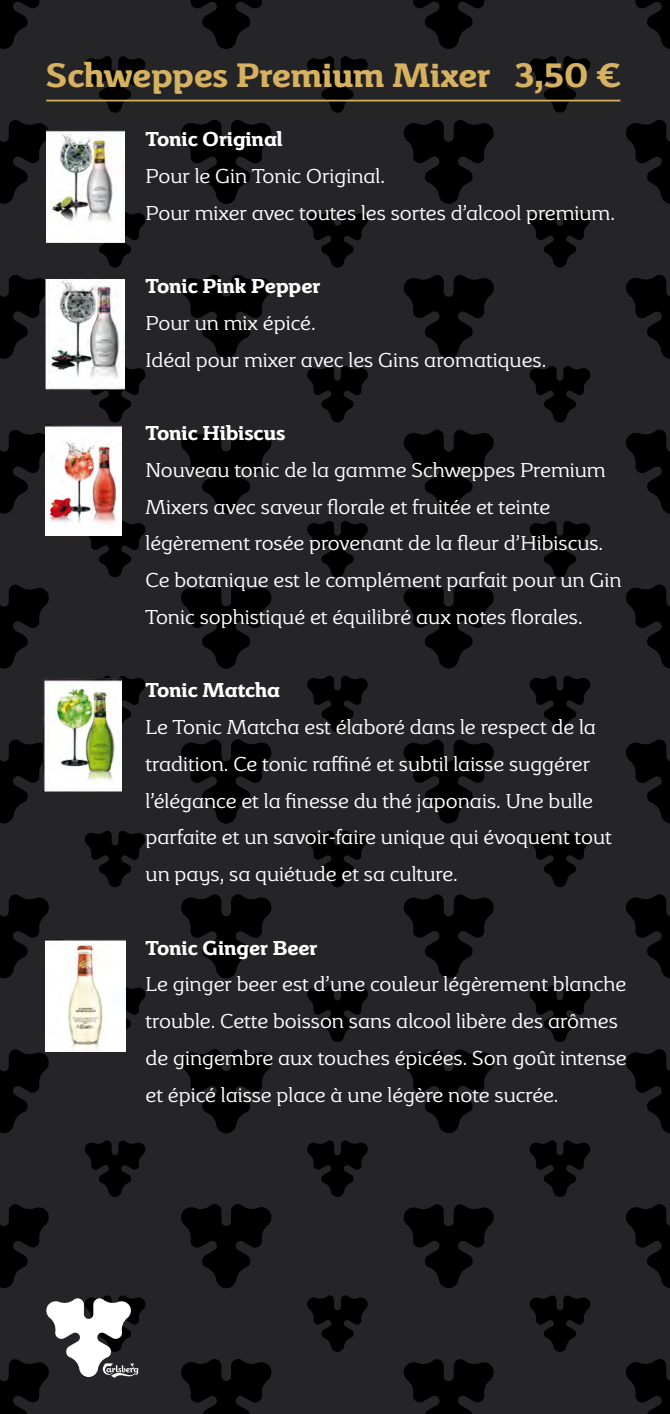
<style>
.page{position:relative;width:670px;height:1414px;background:#252426}
.page>*{position:absolute;margin:0;border:0;box-sizing:border-box;transform-origin:0 0}
.t1{font:700 32.38px "Carlsberg";color:#d6b161}
.t2{font:19.25px/36.8px "Carlsberg";color:#fff}
.t3{font:700 19.25px "Carlsberg";color:#fff}
</style>
<div class="page">
<svg style="left:626px;top:1359px;width:44px;height:55px"></svg>
<svg style="left:529px;top:1295px;width:62px;height:57px"></svg>
<svg style="left:307px;top:1295px;width:61px;height:57px"></svg>
<svg style="left:403px;top:1359px;width:91px;height:55px"></svg>
<svg style="left:626px;top:1204px;width:44px;height:84px"></svg>
<svg style="left:626px;top:1049px;width:44px;height:84px"></svg>
<svg style="left:529px;top:985px;width:62px;height:57px"></svg>
<svg style="left:529px;top:1140px;width:62px;height:57px"></svg>
<svg style="left:307px;top:985px;width:61px;height:57px"></svg>
<svg style="left:307px;top:1140px;width:61px;height:57px"></svg>
<svg style="left:403px;top:1204px;width:91px;height:84px"></svg>
<svg style="left:403px;top:1049px;width:91px;height:84px"></svg>
<svg style="left:626px;top:894px;width:44px;height:84px"></svg>
<svg style="left:626px;top:739px;width:44px;height:84px"></svg>
<svg style="left:529px;top:676px;width:62px;height:56px"></svg>
<svg style="left:529px;top:831px;width:62px;height:56px"></svg>
<svg style="left:307px;top:676px;width:61px;height:56px"></svg>
<svg style="left:307px;top:831px;width:61px;height:56px"></svg>
<svg style="left:403px;top:894px;width:91px;height:84px"></svg>
<svg style="left:403px;top:739px;width:91px;height:84px"></svg>
<svg style="left:626px;top:585px;width:44px;height:83px"></svg>
<svg style="left:626px;top:430px;width:44px;height:84px"></svg>
<svg style="left:529px;top:366px;width:62px;height:56px"></svg>
<svg style="left:529px;top:521px;width:62px;height:56px"></svg>
<svg style="left:307px;top:366px;width:61px;height:56px"></svg>
<svg style="left:307px;top:521px;width:61px;height:56px"></svg>
<svg style="left:403px;top:585px;width:91px;height:83px"></svg>
<svg style="left:403px;top:430px;width:91px;height:84px"></svg>
<svg style="left:626px;top:275px;width:44px;height:84px"></svg>
<svg style="left:626px;top:120px;width:44px;height:84px"></svg>
<svg style="left:529px;top:56px;width:62px;height:57px"></svg>
<svg style="left:529px;top:211px;width:61px;height:57px"></svg>
<svg style="left:306px;top:56px;width:62px;height:57px"></svg>
<svg style="left:307px;top:211px;width:61px;height:57px"></svg>
<svg style="left:403px;top:275px;width:91px;height:84px"></svg>
<svg style="left:403px;top:120px;width:91px;height:84px"></svg>
<svg style="left:635px;top:0;width:35px;height:49px"></svg>
<svg style="left:413px;top:0;width:72px;height:49px"></svg>
<svg style="left:181px;top:1359px;width:91px;height:55px"></svg>
<svg style="left:181px;top:1204px;width:91px;height:84px"></svg>
<svg style="left:181px;top:1049px;width:91px;height:84px"></svg>
<svg style="left:125px;top:985px;width:21px;height:57px"></svg>
<svg style="left:84px;top:1140px;width:62px;height:57px"></svg>
<svg style="left:0;top:1204px;width:49px;height:84px"></svg>
<svg style="left:0;top:1049px;width:50px;height:84px"></svg>
<svg style="left:181px;top:894px;width:91px;height:84px"></svg>
<svg style="left:181px;top:739px;width:91px;height:84px"></svg>
<svg style="left:103px;top:676px;width:43px;height:56px"></svg>
<svg style="left:84px;top:831px;width:62px;height:56px"></svg>
<svg style="left:0;top:894px;width:50px;height:84px"></svg>
<svg style="left:0;top:739px;width:50px;height:84px"></svg>
<svg style="left:181px;top:585px;width:91px;height:83px"></svg>
<svg style="left:181px;top:430px;width:91px;height:84px"></svg>
<svg style="left:91px;top:366px;width:55px;height:56px"></svg>
<svg style="left:88px;top:521px;width:58px;height:56px"></svg>
<svg style="left:0;top:585px;width:49px;height:83px"></svg>
<svg style="left:0;top:430px;width:46px;height:84px"></svg>
<svg style="left:181px;top:275px;width:91px;height:84px"></svg>
<svg style="left:181px;top:120px;width:91px;height:84px"></svg>
<svg style="left:84px;top:56px;width:62px;height:57px"></svg>
<svg style="left:84px;top:211px;width:62px;height:57px"></svg>
<svg style="left:0;top:275px;width:50px;height:84px"></svg>
<svg style="left:0;top:120px;width:48px;height:84px"></svg>
<svg style="left:190px;top:0;width:72px;height:49px"></svg>
<svg style="left:0;top:0;width:40px;height:49px"></svg>
<hr style="left:46px;top:100px;width:574px;height:1px;background:#d6b161">
<svg style="left:0;top:1295px;width:146px;height:119px"></svg>
<img style="left:46px;top:130px;width:78px;height:112px">
<img style="left:46px;top:280px;width:78px;height:110px">
<img style="left:46px;top:424px;width:75px;height:112px">
<img style="left:43px;top:678px;width:78px;height:113px">
<img style="left:46px;top:940px;width:79px;height:111px">
<h1 class="t1" style="left:46px;top:55px;width:576px">Schweppes Premium Mixer 3,50 €</h1>
<p class="t3" style="left:146px;top:127px;width:139px">Tonic Original</p>
<p class="t2" style="left:146px;top:157px;width:471px">Pour le Gin Tonic Original.<br>Pour mixer avec toutes les sortes d’alcool premium.</p>
<p class="t3" style="left:146px;top:274px;width:176px">Tonic Pink Pepper</p>
<p class="t2" style="left:146px;top:304px;width:402px">Pour un mix épicé.<br>Idéal pour mixer avec les Gins aromatiques.</p>
<p class="t3" style="left:146px;top:421px;width:141px">Tonic Hibiscus</p>
<p class="t2" style="left:146px;top:451px;width:477px">Nouveau tonic de la gamme Schweppes Premium Mixers avec saveur florale et fruitée et teinte légèrement rosée provenant de la fleur d’Hibiscus.<br>Ce botanique est le complément parfait pour un Gin Tonic sophistiqué et équilibré aux notes florales.</p>
<p class="t3" style="left:146px;top:678px;width:136px">Tonic Matcha</p>
<p class="t2" style="left:146px;top:708px;width:468px">Le Tonic Matcha est élaboré dans le respect de la tradition. Ce tonic raffiné et subtil laisse suggérer l’élégance et la finesse du thé japonais. Une bulle parfaite et un savoir-faire unique qui évoquent tout un pays, sa quiétude et sa culture.</p>
<p class="t3" style="left:146px;top:936px;width:173px">Tonic Ginger Beer</p>
<p class="t2" style="left:146px;top:966px;width:483px">Le ginger beer est d’une couleur légèrement blanche trouble. Cette boisson sans alcool libère des arômes de gingembre aux touches épicées. Son goût intense et épicé laisse place à une légère note sucrée.</p>
</div>
